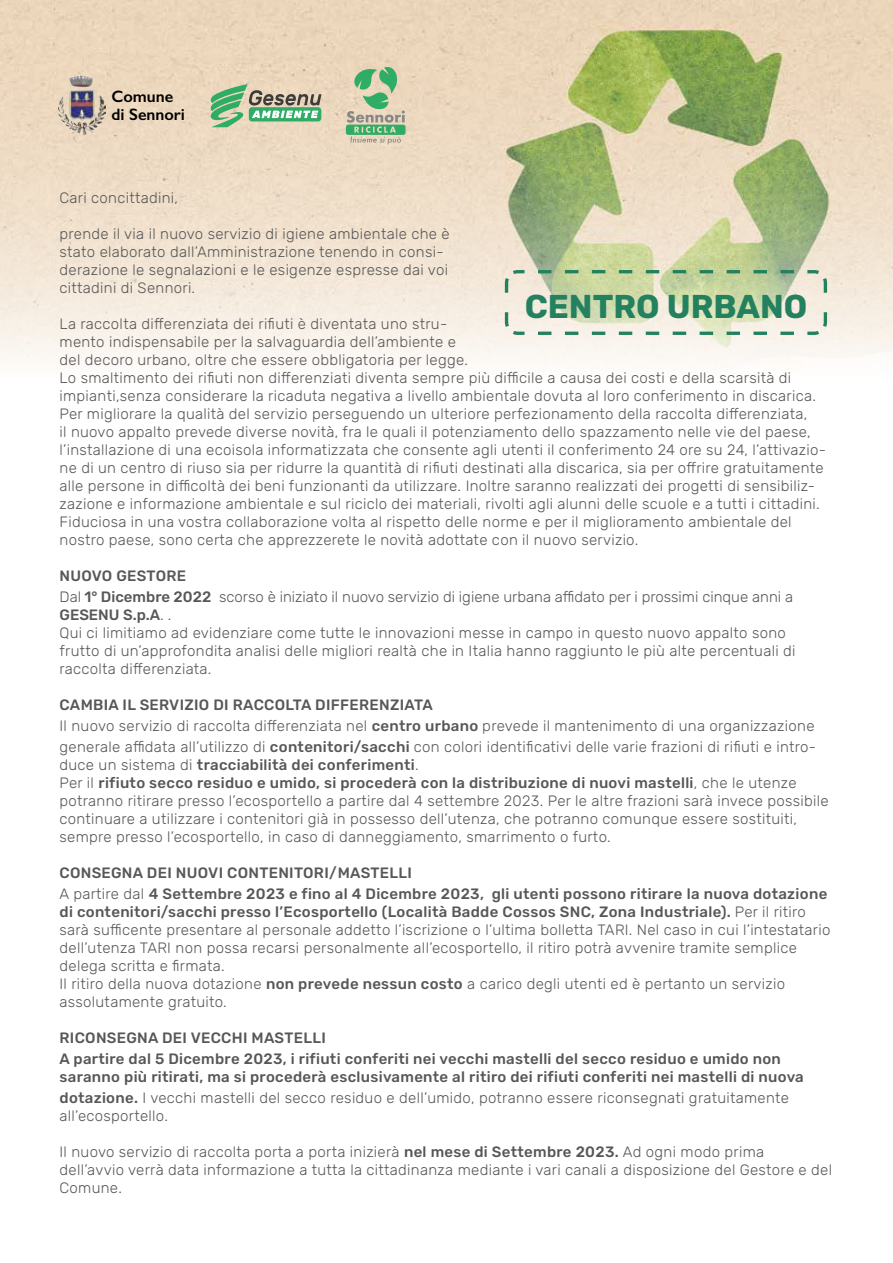
<style>
.page{position:relative;width:893px;height:1263px;background:#fff}
.page>*{position:absolute;margin:0;border:0;box-sizing:border-box;transform-origin:0 0}
.t1{font:700 33px "Rubik";color:#248160}
.t2{font:600 16.5px/17.7px "Gill Sans";color:#000}
.t3{font:300 15px/18px "Rubik";letter-spacing:.02em;color:#575756}
.t4{font:500 15px/21px "Rubik";letter-spacing:.02em;color:#575756}
.t5{font:300 15px/21px "Rubik";color:#575756}
.s1{font-weight:500}
.s2{font-weight:300}
</style>
<div class="page">
<img style="left:0;top:0;width:893px;height:366px">
<svg style="left:210px;top:84px;width:111px;height:43px;background:#a1bd9a"></svg>
<img style="left:58px;top:76px;width:47px;height:60px">
<svg style="left:346px;top:67px;width:59px;height:78px;background:#acc39f"></svg>
<svg style="left:503px;top:268px;width:326px;height:69px;background:#d4dcbd"></svg>
<p class="t2" style="left:112px;top:87px;width:75px">Comune di Sennori</p>
<p class="t3" style="left:60px;top:190px;width:120px">Cari concittadini,</p>
<p class="t3" style="left:60px;top:226px;width:392px">prende il via il nuovo servizio di igiene ambientale che è stato elaborato dall’Amministrazione tenendo in consi&shy;derazione le segnalazioni e le esigenze espresse dai voi cittadini di Sennori.</p>
<p class="t3" style="left:60px;top:316px;width:768px">La raccolta differenziata dei rifiuti è diventata uno stru-<br>mento indispensabile per la salvaguardia dell’ambiente e<br>del decoro urbano, oltre che essere obbligatoria per legge.<br>Lo smaltimento dei rifiuti non differenziati diventa sempre più difficile a causa dei costi e della scarsità di impianti,senza considerare la ricaduta negativa a livello ambientale dovuta al loro conferimento in discarica.<br>Per migliorare la qualità del servizio perseguendo un ulteriore perfezionamento della raccolta differenziata,<br>il nuovo appalto prevede diverse novità, fra le quali il potenziamento dello spazzamento nelle vie del paese, l’installazione di una ecoisola informatizzata che consente agli utenti il conferimento 24 ore su 24, l’attivazio&shy;ne di un centro di riuso sia per ridurre la quantità di rifiuti destinati alla discarica, sia per offrire gratuitamente alle persone in difficoltà dei beni funzionanti da utilizzare. Inoltre saranno realizzati dei progetti di sensibiliz&shy;zazione e informazione ambientale e sul riciclo dei materiali, rivolti agli alunni delle scuole e a tutti i cittadini.<br>Fiduciosa in una vostra collaborazione volta al rispetto delle norme e per il miglioramento ambientale del nostro paese, sono certa che apprezzerete le novità adottate con il nuovo servizio.</p>
<p class="t5" style="left:60px;top:566px;width:735px"><span class="s1">NUOVO GESTORE<br></span>Dal <span class="s1">1° Dicembre 2022</span> scorso è iniziato il nuovo servizio di igiene urbana affidato per i prossimi cinque anni a</p>
<p class="t3" style="left:60px;top:607px;width:737px"><span class="s1">GESENU S.p.A</span>. .<br>Qui ci limitiamo ad evidenziare come tutte le innovazioni messe in campo in questo nuovo appalto sono frutto di un’approfondita analisi delle migliori realtà che in Italia hanno raggiunto le più alte percentuali di raccolta differenziata.</p>
<p class="t3" style="left:60px;top:695px;width:758px;line-height:21px"><span class="s1">CAMBIA IL SERVIZIO DI RACCOLTA DIFFERENZIATA<br></span>Il nuovo servizio di raccolta differenziata nel <span class="s1">centro urbano</span> prevede il mantenimento di una organizzazione generale affidata all’utilizzo di <span class="s1">contenitori/sacchi</span> con colori identificativi delle varie frazioni di rifiuti e intro-</p>
<p class="t3" style="left:60px;top:757px;width:771px">duce un sistema di <span class="s1">tracciabilità dei conferimenti</span>.<br>Per il <span class="s1">rifiuto secco residuo e umido, si procederà con la distribuzione di nuovi mastelli</span>, che le utenze potranno ritirare presso l’ecosportello a partire dal 4 settembre 2023. Per le altre frazioni sarà invece possibile continuare a utilizzare i contenitori già in possesso dell’utenza, che potranno comunque essere sostituiti, sempre presso l’ecosportello, in caso di danneggiamento, smarrimento o furto.</p>
<p class="t4" style="left:60px;top:863px;width:769px">CONSEGNA DEI NUOVI CONTENITORI/MASTELLI<br><span class="s2">A partire dal</span> 4 Settembre 2023 e fino al 4 Dicembre 2023, gli utenti possono ritirare la nuova dotazione</p>
<p class="t3" style="left:60px;top:904px;width:772px"><span class="s1">di contenitori/sacchi presso l’Ecosportello (Località Badde Cossos SNC, Zona Industriale).</span> Per il ritiro sarà sufficente presentare al personale addetto l’iscrizione o l’ultima bolletta TARI. Nel caso in cui l’intestatario dell’utenza TARI non possa recarsi personalmente all’ecosportello, il ritiro potrà avvenire tramite semplice delega scritta e firmata.<br>Il ritiro della nuova dotazione <span class="s1">non prevede nessun costo</span> a carico degli utenti ed è pertanto un servizio assolutamente gratuito.</p>
<p class="t4" style="left:60px;top:1028px;width:723px">RICONSEGNA DEI VECCHI MASTELLI<br>A partire dal 5 Dicembre 2023, i rifiuti conferiti nei vecchi mastelli del secco residuo e umido non</p>
<p class="t4" style="left:60px;top:1067px;width:746px">saranno più ritirati, ma si procederà esclusivamente al ritiro dei rifiuti conferiti nei mastelli di nuova dotazione. <span class="s2">I vecchi mastelli del secco residuo e dell’umido, potranno essere riconsegnati gratuitamente</span></p>
<p class="t3" style="left:60px;top:1108px;width:110px">all’ecosportello.</p>
<p class="t3" style="left:60px;top:1144px;width:774px">Il nuovo servizio di raccolta porta a porta inizierà <span class="s1">nel mese di Settembre 2023.</span> Ad ogni modo prima dell’avvio verrà data informazione a tutta la cittadinanza mediante i vari canali a disposizione del Gestore e del<br>Comune.</p>
<h1 class="t1" style="left:525px;top:287px;width:284px">CENTRO URBANO</h1>
</div>
